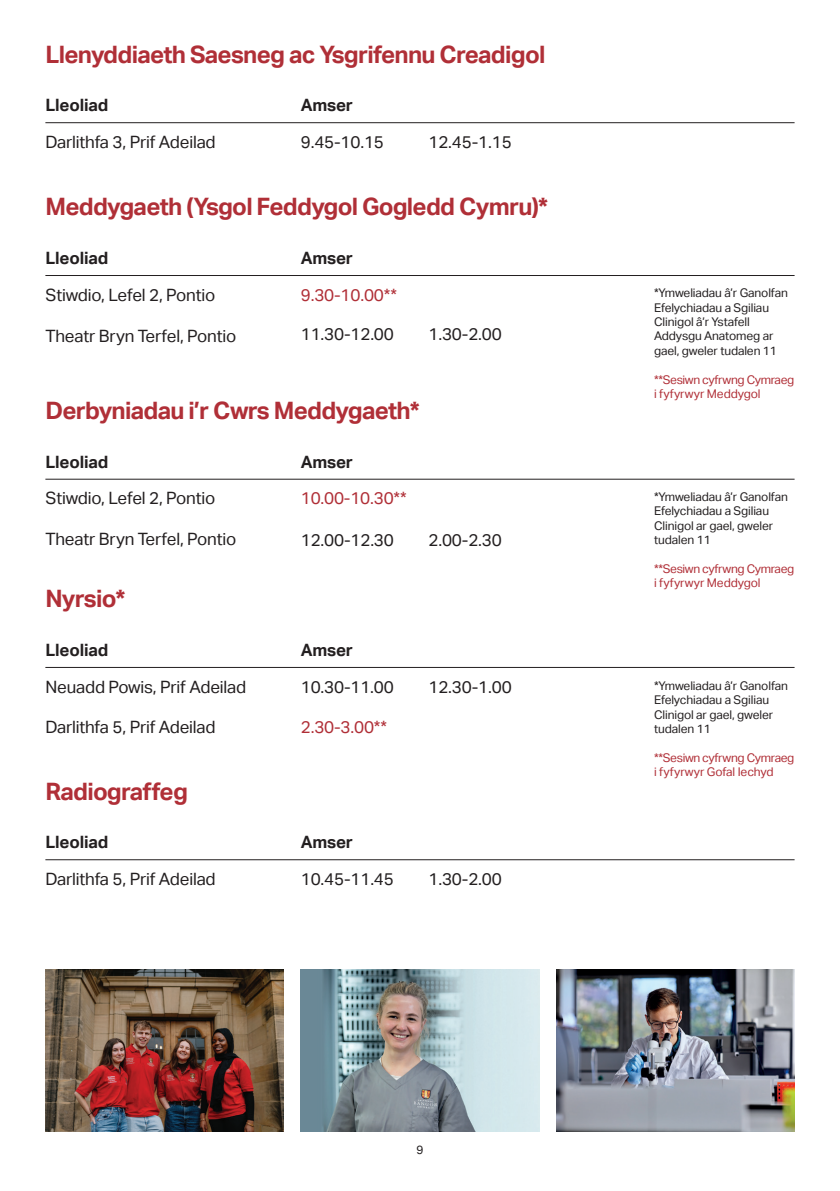
<style>
.page{position:relative;width:840px;height:1191px;background:#fff}
.page>*{position:absolute;margin:0;border:0;box-sizing:border-box;transform-origin:0 0}
.SubTitle{font:700 24px "Aktiv Grotesk";letter-spacing:-.03em;color:#b02f37}
.Body_Copy{font:17px "Aktiv Grotesk";letter-spacing:-.01em;color:#231f20}
.SubTitle_2{font:700 17px "Aktiv Grotesk";letter-spacing:-.01em;color:#231f20}
.Body_Copy-2{font:17px "Aktiv Grotesk";letter-spacing:-.01em;color:#b02f37}
.Annotations{font:12px/14.4px "Aktiv Grotesk";letter-spacing:-.01em;color:#231f20}
.Annotations-2{font:12px "Aktiv Grotesk";letter-spacing:-.02em;color:#b02f37}
</style>
<div class="page">
<img style="left:300px;top:969px;width:239px;height:162px">
<hr style="left:45px;top:859px;width:749px;height:1px;background:#231f20">
<hr style="left:45px;top:122px;width:749px;height:1px;background:#231f20">
<hr style="left:45px;top:479px;width:749px;height:1px;background:#231f20">
<hr style="left:45px;top:275px;width:749px;height:1px;background:#231f20">
<hr style="left:45px;top:667px;width:749px;height:1px;background:#231f20">
<img style="left:45px;top:969px;width:238px;height:162px">
<img style="left:556px;top:969px;width:238px;height:162px">
<p class="SubTitle" style="left:45px;top:40px;width:501px">Llenyddiaeth Saesneg ac Ysgrifennu Creadigol</p>
<p class="SubTitle_2" style="left:45px;top:96px;width:64px">Lleoliad</p>
<p class="SubTitle_2" style="left:300px;top:96px;width:54px">Amser</p>
<p class="Body_Copy" style="left:45px;top:132px;width:172px">Darlithfa 3, Prif Adeilad</p>
<p class="Body_Copy" style="left:300px;top:132px;width:85px">9.45-10.15</p>
<p class="Body_Copy" style="left:428px;top:132px;width:85px">12.45-1.15</p>
<p class="SubTitle" style="left:45px;top:193px;width:504px">Meddygaeth (Ysgol Feddygol Gogledd Cymru)*</p>
<p class="SubTitle_2" style="left:45px;top:248px;width:64px">Lleoliad</p>
<p class="SubTitle_2" style="left:300px;top:248px;width:54px">Amser</p>
<p class="Body_Copy" style="left:45px;top:285px;width:171px">Stiwdio, Lefel 2, Pontio</p>
<p class="Body_Copy-2" style="left:300px;top:285px;width:98px">9.30-10.00**</p>
<p class="Body_Copy" style="left:45px;top:326px;width:192px">Theatr Bryn Terfel, Pontio</p>
<p class="Body_Copy" style="left:300px;top:324px;width:95px">11.30-12.00</p>
<p class="Body_Copy" style="left:428px;top:324px;width:75px">1.30-2.00</p>
<p class="SubTitle" style="left:45px;top:397px;width:376px">Derbyniadau i’r Cwrs Meddygaeth*</p>
<p class="SubTitle_2" style="left:45px;top:452px;width:64px">Lleoliad</p>
<p class="SubTitle_2" style="left:300px;top:452px;width:54px">Amser</p>
<p class="Body_Copy" style="left:45px;top:488px;width:171px">Stiwdio, Lefel 2, Pontio</p>
<p class="Body_Copy-2" style="left:300px;top:488px;width:107px">10.00-10.30**</p>
<p class="Body_Copy" style="left:45px;top:529px;width:192px">Theatr Bryn Terfel, Pontio</p>
<p class="Body_Copy" style="left:300px;top:530px;width:95px">12.00-12.30</p>
<p class="Body_Copy" style="left:428px;top:530px;width:75px">2.00-2.30</p>
<p class="SubTitle" style="left:45px;top:585px;width:82px">Nyrsio*</p>
<p class="SubTitle_2" style="left:45px;top:640px;width:64px">Lleoliad</p>
<p class="Body_Copy" style="left:45px;top:677px;width:202px">Neuadd Powis, Prif Adeilad</p>
<p class="Body_Copy" style="left:45px;top:717px;width:172px">Darlithfa 5, Prif Adeilad</p>
<p class="SubTitle" style="left:45px;top:777px;width:144px">Radiograffeg</p>
<p class="SubTitle_2" style="left:45px;top:832px;width:64px">Lleoliad</p>
<p class="Body_Copy" style="left:45px;top:869px;width:172px">Darlithfa 5, Prif Adeilad</p>
<p class="SubTitle_2" style="left:300px;top:640px;width:54px">Amser</p>
<p class="Body_Copy" style="left:300px;top:677px;width:95px">10.30-11.00</p>
<p class="Body_Copy" style="left:428px;top:677px;width:85px">12.30-1.00</p>
<p class="Body_Copy-2" style="left:300px;top:717px;width:88px">2.30-3.00**</p>
<p class="SubTitle_2" style="left:300px;top:832px;width:54px">Amser</p>
<p class="Body_Copy" style="left:300px;top:869px;width:95px">10.45-11.45</p>
<p class="Body_Copy" style="left:428px;top:869px;width:75px">1.30-2.00</p>
<p class="Annotations" style="left:416px;top:1142px;width:9px">9</p>
<p class="Annotations" style="left:653px;top:286px;width:135px">*Ymweliadau â’r Ganolfan</p>
<p class="Annotations" style="left:653px;top:300px;width:124px">Efelychiadau a Sgiliau<br>Clinigol â’r Ystafell<br>Addysgu Anatomeg ar gael, gweler tudalen 11</p>
<p class="Annotations-2" style="left:653px;top:372px;width:142px">**Sesiwn cyfrwng Cymraeg</p>
<p class="Annotations-2" style="left:653px;top:387px;width:108px">i fyfyrwyr Meddygol</p>
<p class="Annotations" style="left:653px;top:489px;width:135px">*Ymweliadau â’r Ganolfan<br>Efelychiadau a Sgiliau<br>Clinigol ar gael, gweler tudalen 11</p>
<p class="Annotations-2" style="left:653px;top:562px;width:142px">**Sesiwn cyfrwng Cymraeg</p>
<p class="Annotations-2" style="left:653px;top:576px;width:108px">i fyfyrwyr Meddygol</p>
<p class="Annotations" style="left:653px;top:678px;width:135px">*Ymweliadau â’r Ganolfan<br>Efelychiadau a Sgiliau<br>Clinigol ar gael, gweler tudalen 11</p>
<p class="Annotations-2" style="left:653px;top:750px;width:142px">**Sesiwn cyfrwng Cymraeg</p>
<p class="Annotations-2" style="left:653px;top:765px;width:121px">i fyfyrwyr Gofal Iechyd</p>
</div>
